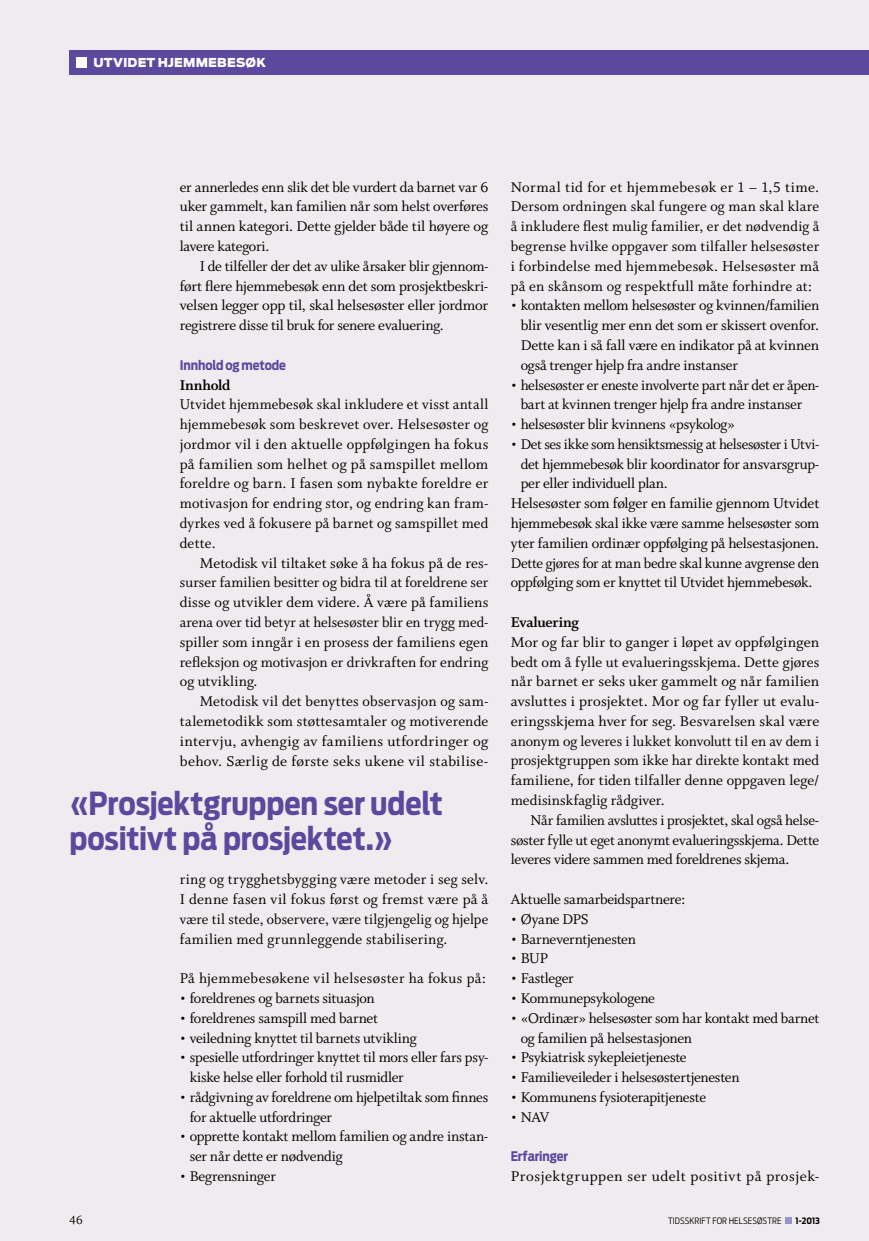
<style>
.page{position:relative;width:869px;height:1241px;background:#fff}
.page>*{position:absolute;margin:0;border:0;box-sizing:border-box;transform-origin:0 0}
.t1{font:700 31.5px/35px "Antenna Cond";letter-spacing:-.005em;color:#5c489d}
.t2{font:15.75px/19.8px "Whitman Roman LF";letter-spacing:-.015em;color:#000;text-align:justify}
.t3{font:15.75px "Whitman Roman LF";letter-spacing:.03em;color:#000}
.t4{font:15.75px "Whitman Roman LF";letter-spacing:.025em;color:#000}
.t5{font:15.75px "Whitman Bold LF";letter-spacing:-.015em;color:#000}
.t6{font:700 13.12px "Antenna Cond";letter-spacing:-.005em;color:#5c489d}
.t7{font:13.12px "Whitman Roman LF";color:#000}
.t8{font:900 12.25px "Antenna";letter-spacing:.015em;color:#fff}
.t9{font:300 8.75px "Antenna Cond";letter-spacing:.015em;color:#000}
.t10{font:700 8.75px "Antenna Cond";color:#000}
</style>
<div class="page">
<div style="left:0;top:0;width:868px;height:1240px;background:#efebee"></div>
<div style="left:69px;top:50px;width:799px;height:24px;background:#5c489d"></div>
<div style="left:76px;top:57px;width:11px;height:10px;background:#fff"></div>
<div style="left:784px;top:1216px;width:7px;height:7px;background:#9895c9"></div>
<p class="t8" style="left:93px;top:55px;width:174px">UTVIDET HJEMMEBESØK</p>
<p class="t2" style="left:180px;top:177px;width:310px">er annerledes enn slik det ble vurdert da barnet var 6 uker gammelt, kan familien når som helst overføres til annen kategori. Dette gjelder både til høyere og lavere kategori.</p>
<p class="t2" style="left:180px;top:256px;width:310px;text-indent:20px">I de tilfeller der det av ulike årsaker blir gjennom&shy;ført flere hjemmebesøk enn det som prosjektbeskri&shy;velsen legger opp til, skal helsesøster eller jordmor registrere disse til bruk for senere evaluering.</p>
<p class="t6" style="left:180px;top:357px;width:108px">Innhold og metode</p>
<p class="t5" style="left:180px;top:376px;width:52px">Innhold</p>
<p class="t2" style="left:180px;top:395px;width:310px">Utvidet hjemmebesøk skal inkludere et visst antall hjemmebesøk som beskrevet over. Helsesøster og jordmor vil i den aktuelle oppfølgingen ha fokus på familien som helhet og på samspillet mellom foreldre og barn. I fasen som nybakte foreldre er motivasjon for endring stor, og endring kan fram&shy;dyrkes ved å fokusere på barnet og samspillet med dette.</p>
<p class="t2" style="left:180px;top:553px;width:310px;text-indent:20px">Metodisk vil tiltaket søke å ha fokus på de res&shy;surser familien besitter og bidra til at foreldrene ser disse og utvikler dem videre. Å være på familiens arena over tid betyr at helsesøster blir en trygg med&shy;spiller som inngår i en prosess der familiens egen refleksjon og motivasjon er drivkraften for endring og utvikling.</p>
<p class="t2" style="left:180px;top:691px;width:310px;text-indent:20px">Metodisk vil det benyttes observasjon og sam&shy;talemetodikk som støttesamtaler og motiverende intervju, avhengig av familiens utfordringer og behov. Særlig de første seks ukene vil stabilise-</p>
<h1 class="t1" style="left:69px;top:785px;width:374px">«Prosjektgruppen ser udelt positivt på prosjektet.»</h1>
<p class="t2" style="left:180px;top:869px;width:310px">ring og trygghetsbygging være metoder i seg selv.<br>I denne fasen vil fokus først og fremst være på å være til stede, observere, være tilgjengelig og hjelpe familien med grunnleggende stabilisering.</p>
<p class="t4" style="left:180px;top:969px;width:308px">På hjemmebesøkene vil helsesøster ha fokus på:</p>
<p class="t2" style="left:180px;top:988px;width:196px">• foreldrenes og barnets situasjon</p>
<p class="t2" style="left:180px;top:1008px;width:199px">• foreldrenes samspill med barnet</p>
<p class="t2" style="left:180px;top:1027px;width:238px">• veiledning knyttet til barnets utvikling</p>
<p class="t2" style="left:190px;top:1047px;width:300px;text-indent:-10px">• spesielle utfordringer knyttet til mors eller fars psy&shy;kiske helse eller forhold til rusmidler</p>
<p class="t2" style="left:190px;top:1087px;width:300px;text-indent:-10px">• rådgivning av foreldrene om hjelpetiltak som finnes for aktuelle utfordringer</p>
<p class="t2" style="left:190px;top:1126px;width:300px;text-indent:-10px">• opprette kontakt mellom familien og andre instan&shy;ser når dette er nødvendig</p>
<p class="t2" style="left:180px;top:1166px;width:98px">• Begrensninger</p>
<p class="t2" style="left:510px;top:177px;width:310px">Normal tid for et hjemmebesøk er 1 – 1,5 time.<br>Dersom ordningen skal fungere og man skal klare å inkludere flest mulig familier, er det nødvendig å begrense hvilke oppgaver som tilfaller helsesøster i forbindelse med hjemmebesøk. Helsesøster må på en skånsom og respektfull måte forhindre at:</p>
<p class="t2" style="left:520px;top:296px;width:300px;text-indent:-10px">• kontakten mellom helsesøster og kvinnen/familien blir vesentlig mer enn det som er skissert ovenfor.<br>Dette kan i så fall være en indikator på at kvinnen også trenger hjelp fra andre instanser</p>
<p class="t2" style="left:510px;top:375px;width:310px;text-align:center">• helsesøster er eneste involverte part når det er åpen&shy;bart at kvinnen trenger hjelp fra andre instanser</p>
<p class="t2" style="left:510px;top:414px;width:226px">• helsesøster blir kvinnens «psykolog»</p>
<p class="t2" style="left:510px;top:434px;width:310px">• Det ses ikke som hensiktsmessig at helsesøster i Utvi-</p>
<p class="t2" style="left:520px;top:454px;width:300px">det hjemmebesøk blir koordinator for ansvarsgrup-</p>
<p class="t2" style="left:520px;top:474px;width:149px">per eller individuell plan.</p>
<p class="t2" style="left:510px;top:494px;width:310px">Helsesøster som følger en familie gjennom Utvidet</p>
<p class="t2" style="left:510px;top:513px;width:310px">hjemmebesøk skal ikke være samme helsesøster som</p>
<p class="t2" style="left:510px;top:533px;width:310px">yter familien ordinær oppfølging på helsestasjonen.</p>
<p class="t2" style="left:510px;top:553px;width:310px">Dette gjøres for at man bedre skal kunne avgrense den</p>
<p class="t2" style="left:510px;top:573px;width:303px">oppfølging som er knyttet til Utvidet hjemmebesøk.</p>
<p class="t5" style="left:510px;top:613px;width:70px">Evaluering</p>
<p class="t2" style="left:510px;top:632px;width:310px">Mor og far blir to ganger i løpet av oppfølgingen bedt om å fylle ut evalueringsskjema. Dette gjøres når barnet er seks uker gammelt og når familien avsluttes i prosjektet. Mor og far fyller ut evalu&shy;eringsskjema hver for seg. Besvarelsen skal være anonym og leveres i lukket konvolutt til en av dem i prosjektgruppen som ikke har direkte kontakt med familiene, for tiden tilfaller denne oppgaven lege/ medisinskfaglig rådgiver.</p>
<p class="t2" style="left:510px;top:810px;width:310px;text-indent:20px">Når familien avsluttes i prosjektet, skal også helse&shy;søster fylle ut eget anonymt evalueringsskjema. Dette leveres videre sammen med foreldrenes skjema.</p>
<p class="t2" style="left:510px;top:889px;width:176px">Aktuelle samarbeidspartnere:</p>
<p class="t2" style="left:510px;top:909px;width:79px">• Øyane DPS</p>
<p class="t2" style="left:510px;top:929px;width:127px">• Barneverntjenesten</p>
<p class="t2" style="left:510px;top:948px;width:39px">• BUP</p>
<p class="t2" style="left:510px;top:968px;width:64px">• Fastleger</p>
<p class="t2" style="left:510px;top:988px;width:146px">• Kommunepsykologene</p>
<p class="t2" style="left:520px;top:1008px;width:300px;text-indent:-10px">• «Ordinær» helsesøster som har kontakt med barnet og familien på helsestasjonen</p>
<p class="t2" style="left:510px;top:1047px;width:177px">• Psykiatrisk sykepleietjeneste</p>
<p class="t2" style="left:510px;top:1067px;width:230px">• Familieveileder i helsesøstertjenesten</p>
<p class="t2" style="left:510px;top:1087px;width:197px">• Kommunens fysioterapitjeneste</p>
<p class="t2" style="left:510px;top:1107px;width:40px">• NAV</p>
<p class="t6" style="left:510px;top:1148px;width:59px">Erfaringer</p>
<p class="t3" style="left:510px;top:1167px;width:310px">Prosjektgruppen ser udelt positivt på prosjek-</p>
<p class="t7" style="left:69px;top:1212px;width:15px">46</p>
<p class="t9" style="left:667px;top:1214px;width:115px">TIDSSKRIFT FOR HELSESØSTRE</p>
<p class="t10" style="left:795px;top:1214px;width:26px">1-2013</p>
</div>
